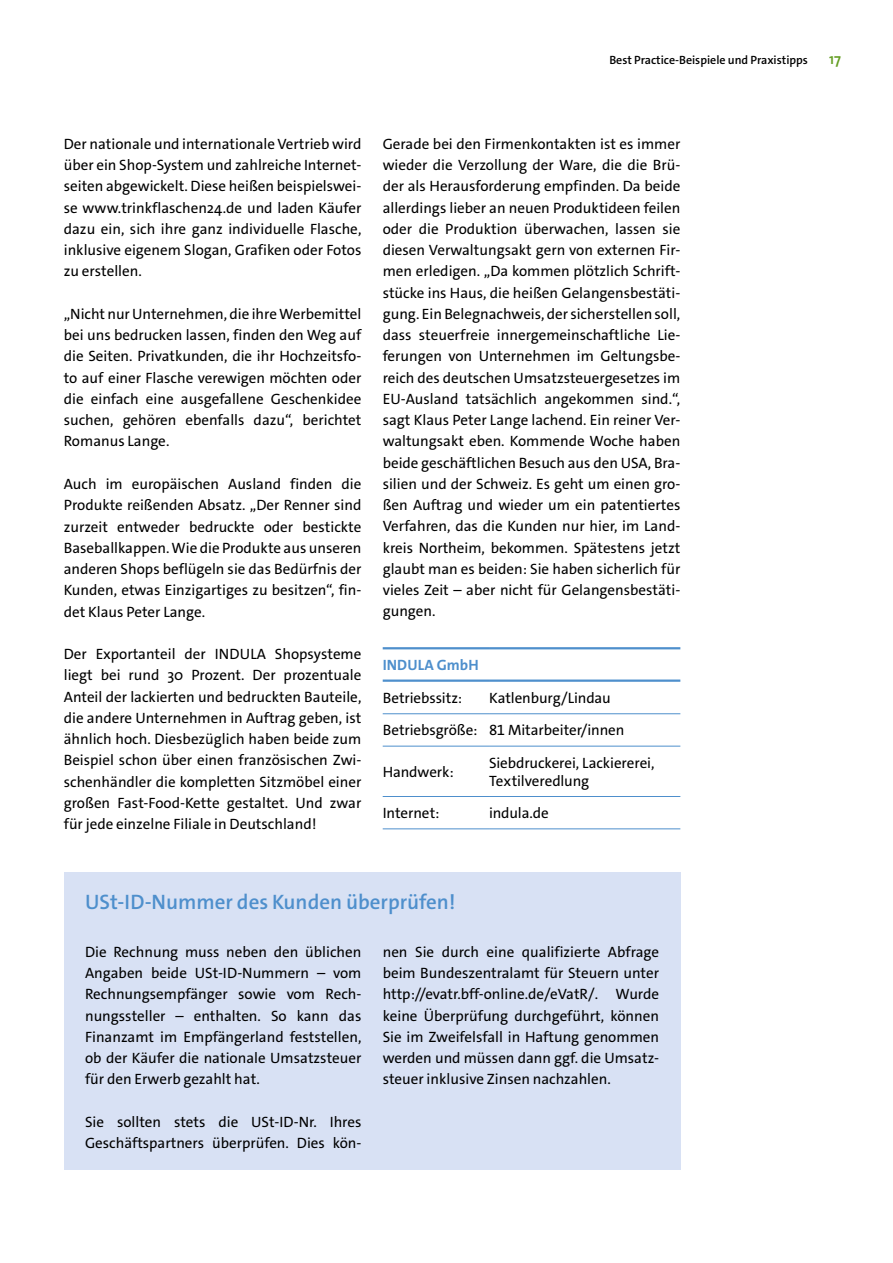
<style>
.page{position:relative;width:893px;height:1263px;background:#fff}
.page>*{position:absolute;margin:0;border:0;box-sizing:border-box;transform-origin:0 0}
.t1{font:600 21px "The Sans C4 s";color:#4e8fcc}
.t2{font:15px/21.3px "The Sans C4 s";color:#000;text-align:justify}
.t3{font:700 15px "The Sans C4 s";letter-spacing:.005em;color:#4e8fcc}
.t4{font:600 15px "The Sans C4 s";color:#639d21}
.t5{font:600 12px "The Sans C4 s";color:#000}
</style>
<div class="page">
<div style="left:64px;top:872px;width:616px;height:297px;background:#d8e1f4"></div>
<hr style="left:383px;top:647px;width:106px;height:2px;background:#4e8fcc">
<hr style="left:489px;top:647px;width:191px;height:2px;background:#4e8fcc">
<hr style="left:383px;top:679px;width:106px;height:3px;background:#4e8fcc">
<hr style="left:489px;top:679px;width:191px;height:3px;background:#4e8fcc">
<hr style="left:383px;top:713px;width:106px;height:1px;background:#4e8fcc">
<hr style="left:489px;top:713px;width:191px;height:1px;background:#4e8fcc">
<hr style="left:383px;top:746px;width:106px;height:1px;background:#4e8fcc">
<hr style="left:489px;top:746px;width:191px;height:1px;background:#4e8fcc">
<hr style="left:383px;top:796px;width:106px;height:1px;background:#4e8fcc">
<hr style="left:489px;top:796px;width:191px;height:1px;background:#4e8fcc">
<hr style="left:383px;top:828px;width:106px;height:1px;background:#4e8fcc">
<hr style="left:489px;top:828px;width:191px;height:1px;background:#4e8fcc">
<p class="t5" style="left:609px;top:52px;width:200px">Best Practice-Beispiele und Praxistipps</p>
<p class="t4" style="left:829px;top:49px;width:13px">17</p>
<p class="t2" style="left:64px;top:133px;width:299px">Der nationale und internationale Vertrieb wird über ein Shop-System und zahlreiche Internet&shy;seiten abgewickelt. Diese heißen beispielswei&shy;se www.trinkflaschen24.de und laden Käufer dazu ein, sich ihre ganz individuelle Flasche, inklusive eigenem Slogan, Grafiken oder Fotos zu erstellen.</p>
<p class="t2" style="left:64px;top:303px;width:299px">„Nicht nur Unternehmen, die ihre Werbemittel bei uns bedrucken lassen, finden den Weg auf die Seiten. Privatkunden, die ihr Hochzeitsfo&shy;to auf einer Flasche verewigen möchten oder die einfach eine ausgefallene Geschenkidee suchen, gehören ebenfalls dazu“, berichtet Romanus Lange.</p>
<p class="t2" style="left:64px;top:473px;width:299px">Auch im europäischen Ausland finden die Produkte reißenden Absatz. „Der Renner sind zurzeit entweder bedruckte oder bestickte Baseballkappen. Wie die Produkte aus unseren anderen Shops beflügeln sie das Bedürfnis der Kunden, etwas Einzigartiges zu besitzen“, fin&shy;det Klaus Peter Lange.</p>
<p class="t2" style="left:64px;top:643px;width:299px">Der Exportanteil der INDULA Shopsysteme liegt bei rund 30 Prozent. Der prozentuale Anteil der lackierten und bedruckten Bauteile, die andere Unternehmen in Auftrag geben, ist ähnlich hoch. Diesbezüglich haben beide zum Beispiel schon über einen französischen Zwi&shy;schenhändler die kompletten Sitzmöbel einer großen Fast-Food-Kette gestaltet. Und zwar für jede einzelne Filiale in Deutschland!</p>
<p class="t2" style="left:383px;top:133px;width:299px">Gerade bei den Firmenkontakten ist es immer wieder die Verzollung der Ware, die die Brü&shy;der als Herausforderung empfinden. Da beide allerdings lieber an neuen Produktideen feilen oder die Produktion überwachen, lassen sie diesen Verwaltungsakt gern von externen Fir&shy;men erledigen. „Da kommen plötzlich Schrift&shy;stücke ins Haus, die heißen Gelangensbestäti&shy;gung. Ein Belegnachweis, der sicherstellen soll, dass steuerfreie innergemeinschaftliche Lie&shy;ferungen von Unternehmen im Geltungsbe&shy;reich des deutschen Umsatzsteuergesetzes im EU-Ausland tatsächlich angekommen sind.“, sagt Klaus Peter Lange lachend. Ein reiner Ver&shy;waltungsakt eben. Kommende Woche haben beide geschäftlichen Besuch aus den USA, Bra&shy;silien und der Schweiz. Es geht um einen gro&shy;ßen Auftrag und wieder um ein patentiertes Verfahren, das die Kunden nur hier, im Land&shy;kreis Northeim, bekommen. Spätestens jetzt glaubt man es beiden: Sie haben sicherlich für vieles Zeit – aber nicht für Gelangensbestäti&shy;gungen.</p>
<p class="t3" style="left:383px;top:655px;width:97px">INDULA GmbH</p>
<p class="t2" style="left:383px;top:687px;width:81px">Betriebssitz:</p>
<p class="t2" style="left:383px;top:682px;width:243px;line-height:32.4px;text-indent:106px">Katlenburg/Lindau<br>Betriebsgröße: 81 Mitarbeiter/innen</p>
<p class="t2" style="left:383px;top:761px;width:73px">Handwerk:</p>
<p class="t2" style="left:489px;top:754px;width:167px;line-height:18px">Siebdruckerei, Lackiererei,<br>Textilveredlung</p>
<p class="t2" style="left:383px;top:803px;width:58px">Internet:</p>
<p class="t2" style="left:489px;top:803px;width:61px">indula.de</p>
<h1 class="t1" style="left:85px;top:888px;width:372px">USt-ID-Nummer des Kunden überprüfen!</h1>
<p class="t2" style="left:85px;top:941px;width:278px">Die Rechnung muss neben den üblichen Angaben beide USt-ID-Nummern – vom Rechnungsempfänger sowie vom Rech&shy;nungssteller – enthalten. So kann das Finanzamt im Empfängerland feststellen, ob der Käufer die nationale Umsatzsteuer für den Erwerb gezahlt hat.</p>
<p class="t2" style="left:85px;top:1111px;width:278px">Sie sollten stets die USt-ID-Nr. Ihres<br>Geschäftspartners überprüfen. Dies kön-</p>
<p class="t2" style="left:383px;top:941px;width:278px">nen Sie durch eine qualifizierte Abfrage beim Bundeszentralamt für Steuern unter http://evatr.bff-online.de/eVatR/. Wurde keine Überprüfung durchgeführt, können Sie im Zweifelsfall in Haftung genommen werden und müssen dann ggf. die Umsatz&shy;steuer inklusive Zinsen nachzahlen.</p>
</div>
